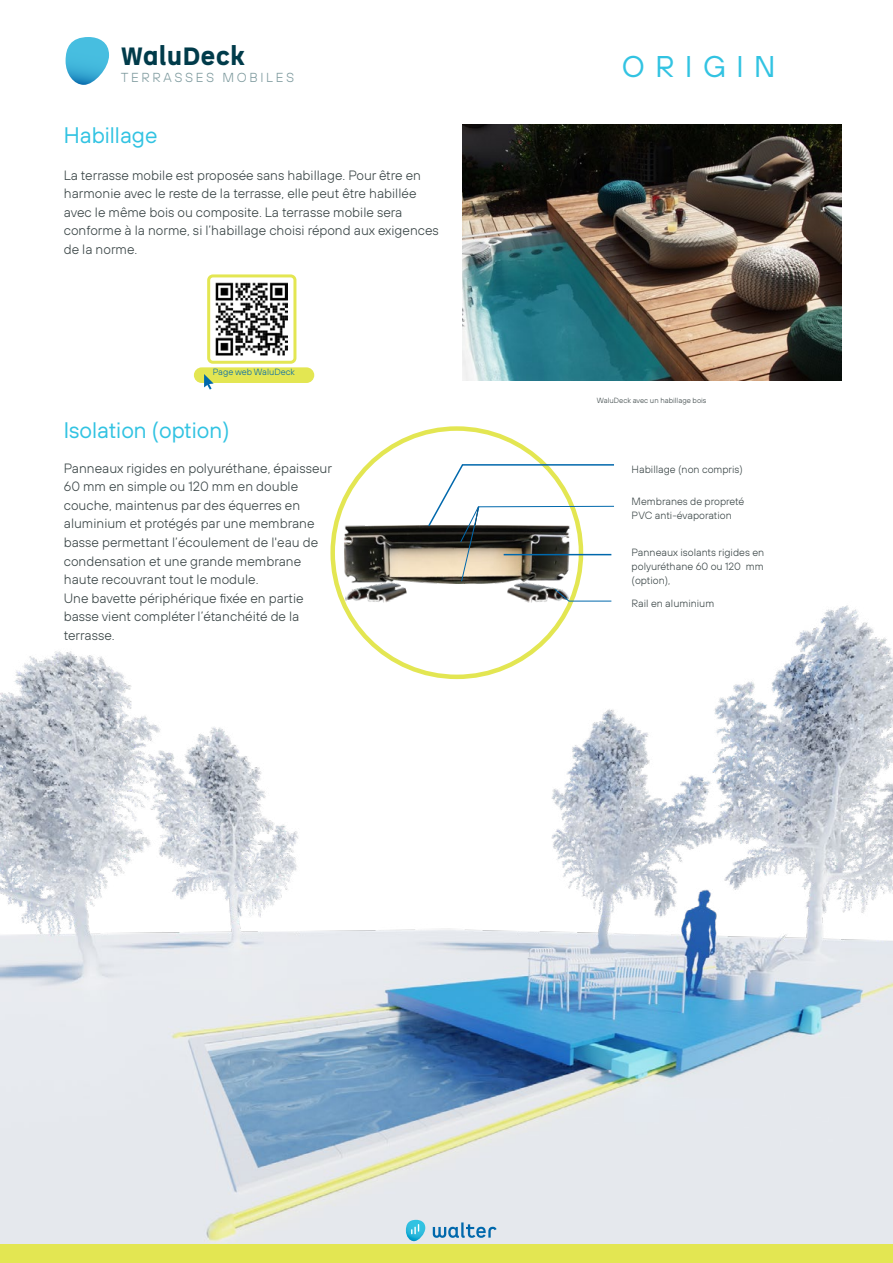
<style>
.page{position:relative;width:893px;height:1263px;background:#fff}
.page>*{position:absolute;margin:0;border:0;box-sizing:border-box;transform-origin:0 0}
.t1{font:30px "TT Hoves";letter-spacing:.35em;color:#32c3e2}
.t2{font:900 24.6px "Spock Pro";color:#003b4a}
.t3{font:22.5px "TT Hoves";color:#32c3e2}
.t4{font:300 13.5px/18.6px "TT Hoves";color:#394445}
.t5{font:300 13.05px "TT Hoves";letter-spacing:.2em;color:#7b989c}
.t6{font:300 10.5px/14px "TT Hoves";color:#394445}
.t7{font:300 9px "TT Hoves";color:#0068ac}
.t8{font:300 7.5px "TT Hoves";color:#394445}
</style>
<div class="page">
<img style="left:0;top:572px;width:893px;height:672px">
<svg style="left:433px;top:1222px;width:64px;height:16px"></svg>
<svg style="left:406px;top:1220px;width:19px;height:21px"></svg>
<img style="left:216px;top:283px;width:72px;height:72px">
<div style="left:207px;top:274px;width:89px;height:90px;border:3px solid #e3e652;border-radius:4px"></div>
<div style="left:194px;top:367px;width:120px;height:16px;background:#e3e652;border-radius:8px"></div>
<svg style="left:204px;top:374px;width:10px;height:16px"></svg>
<svg style="left:66px;top:37px;width:43px;height:48px"></svg>
<img style="left:462px;top:124px;width:380px;height:256px">
<img style="left:338px;top:526px;width:89px;height:58px">
<img style="left:506px;top:602px;width:64px;height:8px">
<img style="left:343px;top:579px;width:65px;height:31px">
<svg style="left:427px;top:463px;width:188px;height:139px"></svg>
<div style="left:0;top:1244px;width:893px;height:19px;background:#e3e652"></div>
<h2 class="t2" style="left:121px;top:40px;width:126px">WaluDeck</h2>
<p class="t5" style="left:121px;top:69px;width:175px">TERRASSES MOBILES</p>
<h3 class="t3" style="left:64px;top:121px;width:95px">Habillage</h3>
<p class="t4" style="left:64px;top:165px;width:377px">La terrasse mobile est proposée sans habillage. Pour être en harmonie avec le reste de la terrasse, elle peut être habillée avec le même bois ou composite. La terrasse mobile sera conforme à la norme, si l’habillage choisi répond aux exigences de la norme.</p>
<p class="t7" style="left:213px;top:366px;width:84px">Page web WaluDeck</p>
<h1 class="t1" style="left:622px;top:48px;width:155px">ORIGIN</h1>
<p class="t8" style="left:597px;top:395px;width:111px">WaluDeck avec un habillage bois</p>
<h3 class="t3" style="left:64px;top:416px;width:167px">Isolation (option)</h3>
<p class="t4" style="left:64px;top:458px;width:270px">Panneaux rigides en polyuréthane, épaisseur 60 mm en simple ou 120 mm en double couche, maintenus par des équerres en aluminium et protégés par une membrane basse permettant l’écoulement de l'eau de condensation et une grande membrane haute recouvrant tout le module.<br>Une bavette périphérique fixée en partie basse vient compléter l’étanchéité de la terrasse.</p>
<p class="t6" style="left:632px;top:462px;width:113px">Habillage (non compris)</p>
<p class="t6" style="left:632px;top:494px;width:114px">Membranes de propreté<br>PVC anti-évaporation</p>
<p class="t6" style="left:632px;top:545px;width:134px;text-align:justify">Panneaux isolants rigides en polyuréthane 60 ou 120 mm (option),</p>
<p class="t6" style="left:632px;top:597px;width:84px">Rail en aluminium</p>
</div>
